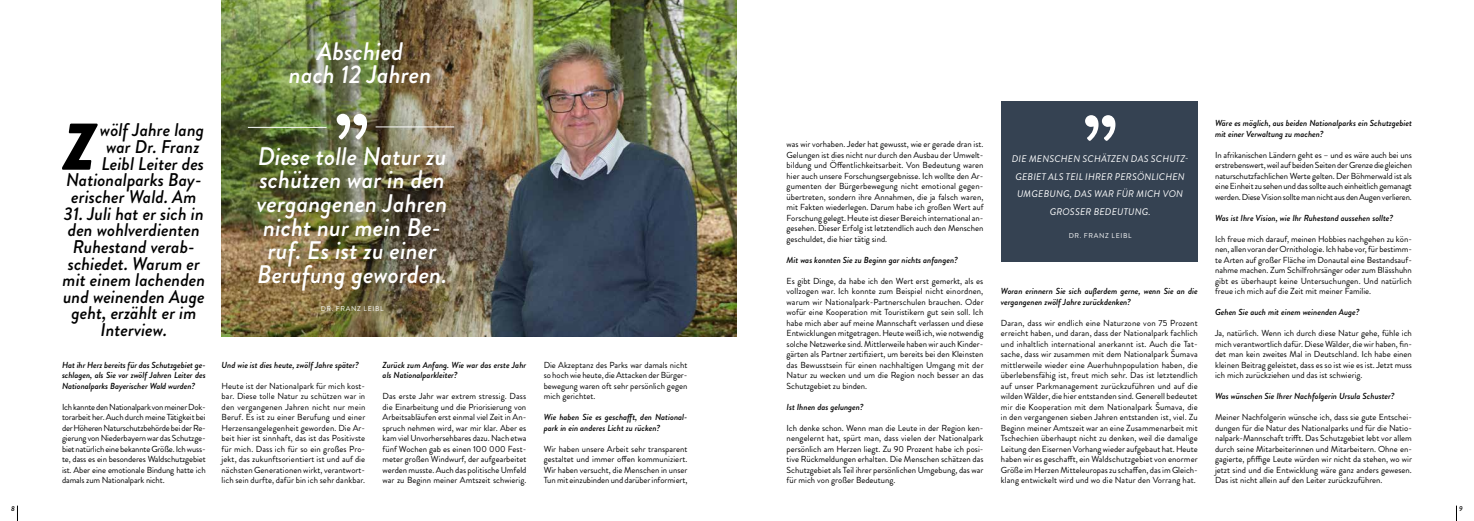
<style>
.page{position:relative;width:1474px;height:521px;background:#fff}
.page>*{position:absolute;margin:0;border:0;box-sizing:border-box;transform-origin:0 0}
.Subheadline{font:700 87.5px "Brandon Grotesque";color:#fff}
.Headline_2{font:italic 900 65.89px "Brandon Grotesque";color:#000}
.Headline{font:italic 500 25.38px/23.6px "Brandon Grotesque";color:#fff;text-align:center}
.Headline_2-2{font:italic 500 18.38px/16.6px "Brandon Grotesque";color:#000;text-align:center}
.t1{font:italic 9.62px/17.5px "Brandon Grotesque";letter-spacing:.02em;color:#fff;text-align:center}
.Lauftext{font:8.75px/10.5px "Brandon Grotesque";color:#000;text-align:justify}
.Interview_Fragen{font:italic 500 8.75px/10.5px "Brandon Grotesque";color:#000}
.Headline-2{font:7px "Brandon Grotesque";letter-spacing:.09em;color:#fff}
.t2{font:italic 500 7px "Brandon Grotesque";color:#000}
</style>
<div class="page">
<svg style="left:1456px;top:505px;width:1px;height:16px"></svg>
<svg style="left:17px;top:505px;width:1px;height:16px"></svg>
<img style="left:221px;top:0;width:516px;height:336px">
<hr style="left:375px;top:127px;width:79px;height:1px;background:#fff">
<hr style="left:248px;top:127px;width:78px;height:1px;background:#fff">
<div style="left:1000px;top:101px;width:197px;height:161px;background:#354252"></div>
<p class="Headline_2" style="left:62px;top:99px;width:35px">Z</p>
<p class="Headline_2-2" style="left:100px;top:122px;width:106px">wölf Jahre lang</p>
<p class="Headline_2-2" style="left:106px;top:139px;width:95px">war Dr. Franz</p>
<p class="Headline_2-2" style="left:101px;top:155px;width:104px">Leibl Leiter des</p>
<p class="Headline_2-2" style="left:66px;top:172px;width:137px">Nationalparks Bay-</p>
<p class="Headline_2-2" style="left:71px;top:189px;width:127px">erischer Wald. Am</p>
<p class="Headline_2-2" style="left:63px;top:205px;width:144px">31. Juli hat er sich in den wohlverdienten<br>Ruhestand verab&shy;schiedet. Warum er mit einem lachenden und weinenden Auge geht, erzählt er im<br>Interview.</p>
<p class="Interview_Fragen" style="left:62px;top:359px;width:145px;text-align:justify">Hat ihr Herz bereits für das Schutzgebiet ge&shy;schlagen, als Sie vor zwölf Jahren Leiter des Nationalparks Bayerischer Wald wurden?</p>
<p class="Lauftext" style="left:62px;top:401px;width:145px">Ich kannte den Nationalpark von meiner Dok&shy;torarbeit her. Auch durch meine Tätigkeit bei der Höheren Naturschutzbehörde bei der Re&shy;gierung von Niederbayern war das Schutzge&shy;biet natürlich eine bekannte Größe. Ich wuss&shy;te, dass es ein besonderes Waldschutzgebiet ist. Aber eine emotionale Bindung hatte ich damals zum Nationalpark nicht.</p>
<p class="Headline" style="left:289px;top:40px;width:144px">Abschied<br>nach 12 Jahren</p>
<p class="Subheadline" style="left:333px;top:33px;width:38px">„</p>
<p class="Headline" style="left:257px;top:145px;width:192px">Diese tolle Natur zu schützen war in den vergangenen Jahren nicht nur mein Be&shy;ruf. Es ist zu einer<br>Berufung geworden.</p>
<p class="Headline-2" style="left:321px;top:304px;width:64px">DR. FRANZ LEIBL</p>
<p class="Interview_Fragen" style="left:221px;top:359px;width:139px">Und wie ist dies heute, zwölf Jahre später?</p>
<p class="Lauftext" style="left:221px;top:380px;width:145px">Heute ist der Nationalpark für mich kost&shy;bar. Diese tolle Natur zu schützen war in den vergangenen Jahren nicht nur mein Beruf. Es ist zu einer Berufung und einer Herzensangelegenheit geworden. Die Ar&shy;beit hier ist sinnhaft, das ist das Positivste für mich. Dass ich für so ein großes Pro&shy;jekt, das zukunftsorientiert ist und auf die nächsten Generationen wirkt, verantwort&shy;lich sein durfte, dafür bin ich sehr dankbar.</p>
<p class="Interview_Fragen" style="left:382px;top:359px;width:145px">Zurück zum Anfang. Wie war das erste Jahr als Nationalparkleiter?</p>
<p class="Lauftext" style="left:382px;top:391px;width:145px">Das erste Jahr war extrem stressig. Dass die Einarbeitung und die Priorisierung von Arbeitsabläufen erst einmal viel Zeit in An&shy;spruch nehmen wird, war mir klar. Aber es kam viel Unvorhersehbares dazu. Nach etwa fünf Wochen gab es einen 100 000 Fest&shy;meter großen Windwurf, der aufgearbeitet werden musste. Auch das politische Umfeld war zu Beginn meiner Amtszeit schwierig.</p>
<p class="Lauftext" style="left:543px;top:359px;width:145px">Die Akzeptanz des Parks war damals nicht so hoch wie heute, die Attacken der Bürger&shy;bewegung waren oft sehr persönlich gegen mich gerichtet.</p>
<p class="Interview_Fragen" style="left:543px;top:412px;width:145px">Wie haben Sie es geschafft, den National&shy;park in ein anderes Licht zu rücken?</p>
<p class="Lauftext" style="left:543px;top:443px;width:145px">Wir haben unsere Arbeit sehr transparent gestaltet und immer offen kommuniziert.<br>Wir haben versucht, die Menschen in unser Tun mit einzubinden und darüber informiert,</p>
<p class="Lauftext" style="left:786px;top:139px;width:198px">was wir vorhaben. Jeder hat gewusst, wie er gerade dran ist.<br>Gelungen ist dies nicht nur durch den Ausbau der Umwelt&shy;bildung und Öffentlichkeitsarbeit. Von Bedeutung waren hier auch unsere Forschungsergebnisse. Ich wollte den Ar&shy;gumenten der Bürgerbewegung nicht emotional gegen&shy;übertreten, sondern ihre Annahmen, die ja falsch waren, mit Fakten wiederlegen. Darum habe ich großen Wert auf Forschung gelegt. Heute ist dieser Bereich international an&shy;gesehen. Dieser Erfolg ist letztendlich auch den Menschen geschuldet, die hier tätig sind.</p>
<p class="Interview_Fragen" style="left:786px;top:254px;width:173px">Mit was konnten Sie zu Beginn gar nichts anfangen?</p>
<p class="Lauftext" style="left:786px;top:275px;width:198px">Es gibt Dinge, da habe ich den Wert erst gemerkt, als es vollzogen war. Ich konnte zum Beispiel nicht einordnen, warum wir Nationalpark-Partnerschulen brauchen. Oder wofür eine Kooperation mit Touristikern gut sein soll. Ich habe mich aber auf meine Mannschaft verlassen und diese Entwicklungen mitgetragen. Heute weiß ich, wie notwendig solche Netzwerke sind. Mittlerweile haben wir auch Kinder&shy;gärten als Partner zertifiziert, um bereits bei den Kleinsten das Bewusstsein für einen nachhaltigen Umgang mit der Natur zu wecken und um die Region noch besser an das Schutzgebiet zu binden.</p>
<p class="Interview_Fragen" style="left:786px;top:401px;width:79px">Ist Ihnen das gelungen?</p>
<p class="Lauftext" style="left:786px;top:422px;width:198px">Ich denke schon. Wenn man die Leute in der Region ken&shy;nengelernt hat, spürt man, dass vielen der Nationalpark persönlich am Herzen liegt. Zu 90 Prozent habe ich posi&shy;tive Rückmeldungen erhalten. Die Menschen schätzen das Schutzgebiet als Teil ihrer persönlichen Umgebung, das war für mich von großer Bedeutung.</p>
<p class="Subheadline" style="left:1081px;top:35px;width:38px">„</p>
<p class="t1" style="left:1011px;top:150px;width:178px">DIE MENSCHEN SCHÄTZEN DAS SCHUTZ-<br>GEBIET ALS TEIL IHRER PERSÖNLICHEN<br>UMGEBUNG, DAS WAR FÜR MICH VON<br>GROSSER BEDEUTUNG.</p>
<p class="Headline-2" style="left:1068px;top:231px;width:64px">DR. FRANZ LEIBL</p>
<p class="Interview_Fragen" style="left:1000px;top:286px;width:198px">Woran erinnern Sie sich außerdem gerne, wenn Sie an die vergangenen zwölf Jahre zurückdenken?</p>
<p class="Lauftext" style="left:1000px;top:317px;width:198px">Daran, dass wir endlich eine Naturzone von 75 Prozent erreicht haben, und daran, dass der Nationalpark fachlich und inhaltlich international anerkannt ist. Auch die Tat&shy;sache, dass wir zusammen mit dem Nationalpark Šumava mittlerweile wieder eine Auerhuhnpopulation haben, die überlebensfähig ist, freut mich sehr. Das ist letztendlich auf unser Parkmanagement zurückzuführen und auf die wilden Wälder, die hier entstanden sind. Generell bedeutet mir die Kooperation mit dem Nationalpark Šumava, die in den vergangenen sieben Jahren entstanden ist, viel. Zu Beginn meiner Amtszeit war an eine Zusammenarbeit mit Tschechien überhaupt nicht zu denken, weil die damalige Leitung den Eisernen Vorhang wieder aufgebaut hat. Heute haben wir es geschafft, ein Waldschutzgebiet von enormer Größe im Herzen Mitteleuropas zu schaffen, das im Gleich&shy;klang entwickelt wird und wo die Natur den Vorrang hat.</p>
<p class="Interview_Fragen" style="left:1215px;top:118px;width:198px">Wäre es möglich, aus beiden Nationalparks ein Schutzgebiet mit einer Verwaltung zu machen?</p>
<p class="Lauftext" style="left:1215px;top:149px;width:198px">In afrikanischen Ländern geht es – und es wäre auch bei uns erstrebenswert, weil auf beiden Seiten der Grenze die gleichen naturschutzfachlichen Werte gelten. Der Böhmerwald ist als eine Einheit zu sehen und das sollte auch einheitlich gemanagt werden. Diese Vision sollte man nicht aus den Augen verlieren.</p>
<p class="Interview_Fragen" style="left:1215px;top:212px;width:180px">Was ist Ihre Vision, wie Ihr Ruhestand aussehen sollte?</p>
<p class="Lauftext" style="left:1215px;top:233px;width:198px">Ich freue mich darauf, meinen Hobbies nachgehen zu kön&shy;nen, allen voran der Ornithologie. Ich habe vor, für bestimm&shy;te Arten auf großer Fläche im Donautal eine Bestandsauf&shy;nahme machen. Zum Schilfrohrsänger oder zum Blässhuhn gibt es überhaupt keine Untersuchungen. Und natürlich freue ich mich auf die Zeit mit meiner Familie.</p>
<p class="Interview_Fragen" style="left:1215px;top:307px;width:146px">Gehen Sie auch mit einem weinenden Auge?</p>
<p class="Lauftext" style="left:1215px;top:328px;width:198px">Ja, natürlich. Wenn ich durch diese Natur gehe, fühle ich mich verantwortlich dafür. Diese Wälder, die wir haben, fin&shy;det man kein zweites Mal in Deutschland. Ich habe einen kleinen Beitrag geleistet, dass es so ist wie es ist. Jetzt muss ich mich zurückziehen und das ist schwierig.</p>
<p class="Interview_Fragen" style="left:1215px;top:391px;width:181px">Was wünschen Sie Ihrer Nachfolgerin Ursula Schuster?</p>
<p class="Lauftext" style="left:1215px;top:412px;width:198px">Meiner Nachfolgerin wünsche ich, dass sie gute Entschei&shy;dungen für die Natur des Nationalparks und für die Natio&shy;nalpark-Mannschaft trifft. Das Schutzgebiet lebt vor allem durch seine Mitarbeiterinnen und Mitarbeitern. Ohne en&shy;gagierte, pfiffige Leute würden wir nicht da stehen, wo wir jetzt sind und die Entwicklung wäre ganz anders gewesen.<br>Das ist nicht allein auf den Leiter zurückzuführen.</p>
<p class="t2" style="left:11px;top:504px;width:5px">8</p>
<p class="t2" style="left:1458px;top:504px;width:5px">9</p>
</div>
